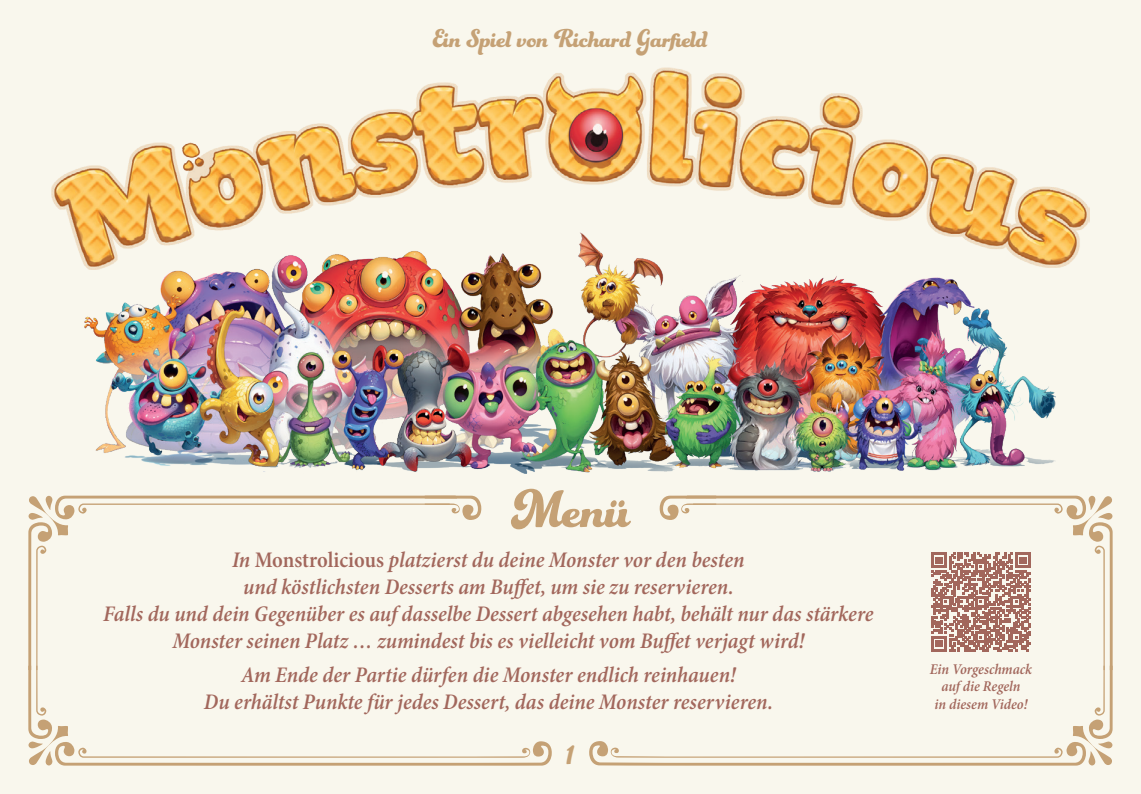
<style>
.page{position:relative;width:1141px;height:794px;background:#f9f7ed}
.page>*{position:absolute;margin:0;border:0;box-sizing:border-box;transform-origin:0 0}
.HEADING{font:57.5px "Funkydori";color:#c5a175}
.t1{font:32.5px "Funkydori";color:#c5a175}
.t2{font:27.5px "Funkydori";color:#c5a175}
.INTRO{font:italic 600 condensed 22.5px/27px "Minion Pro";color:#a2675c;text-align:center}
.INTRO-2{font:italic 600 condensed 15px/17.5px "Minion Pro";letter-spacing:-.005em;color:#a2675c;text-align:center}
.s1{font-style:normal}
</style>
<div class="page">
<svg style="left:28px;top:670px;width:1085px;height:96px"></svg>
<svg style="left:28px;top:495px;width:453px;height:175px"></svg>
<img style="left:85px;top:270px;width:971px;height:203px">
<img style="left:51px;top:67px;width:1038px;height:203px">
<svg style="left:660px;top:495px;width:453px;height:175px"></svg>
<h3 class="t2" style="left:433px;top:21px;width:277px">Ein Spiel von Richard Garfield</h3>
<p class="HEADING" style="left:511px;top:473px;width:121px">Menü</p>
<p class="INTRO" style="left:103px;top:546px;width:772px">In <span class="s1">Monstrolicious</span> platzierst du deine Monster vor den besten<br>und köstlichsten Desserts am Buffet, um sie zu reservieren.<br>Falls du und dein Gegenüber es auf dasselbe Dessert abgesehen habt, behält nur das stärkere Monster seinen Platz … zumindest bis es vielleicht vom Buffet verjagt wird!</p>
<p class="INTRO" style="left:204px;top:661px;width:571px">Am Ende der Partie dürfen die Monster endlich reinhauen!<br>Du erhältst Punkte für jedes Dessert, das deine Monster reservieren.</p>
<h2 class="t1" style="left:566px;top:734px;width:8px">1</h2>
<p class="INTRO-2" style="left:930px;top:660px;width:104px">Ein Vorgeschmack auf die Regeln<br>in diesem Video!</p>
</div>
